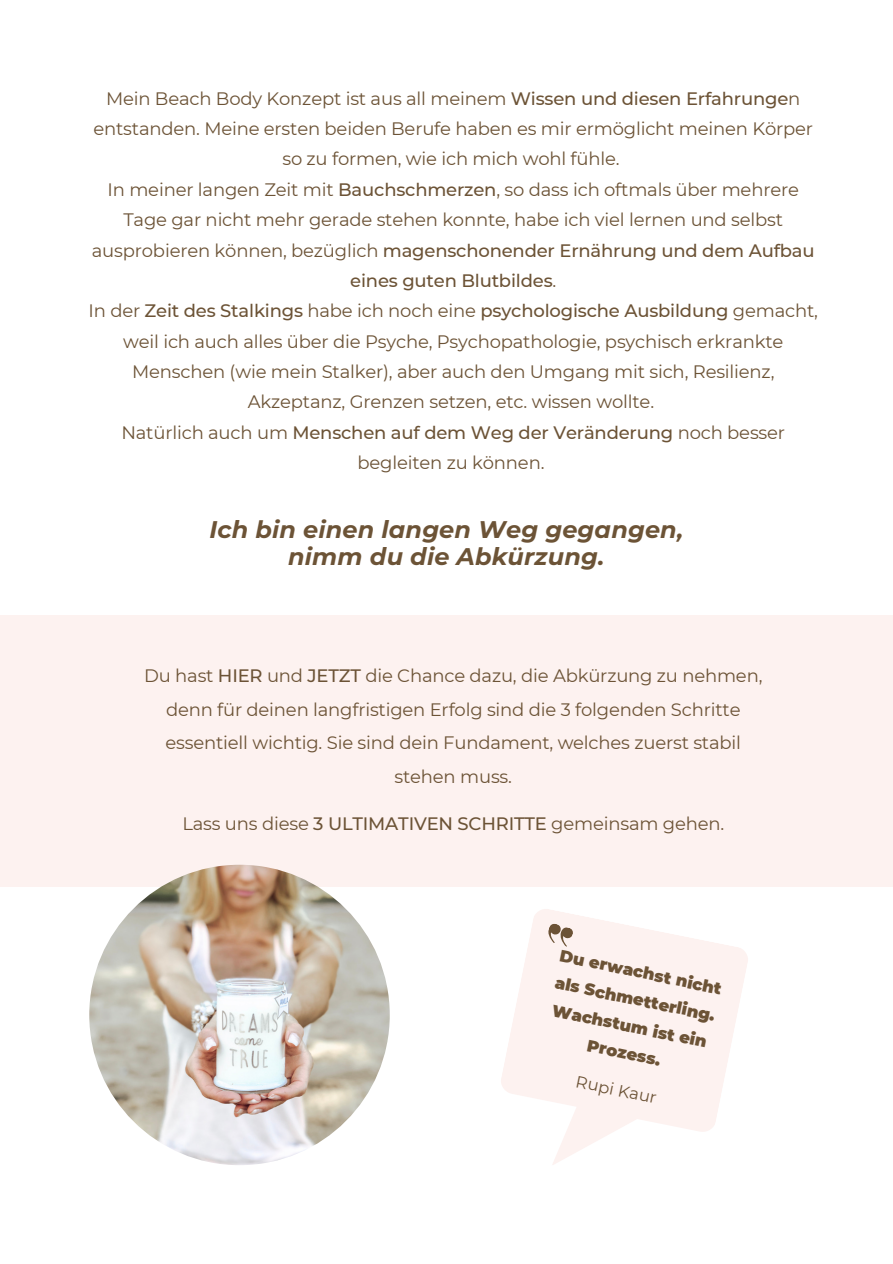
<style>
.page{position:relative;width:893px;height:1264px;background:#fff}
.page>*{position:absolute;margin:0;border:0;box-sizing:border-box;transform-origin:0 0}
.t1{font:italic 700 24px/27px "Montserrat";letter-spacing:.005em;color:#6c5336;text-align:center}
.t2{font:18px/30.3px "Montserrat";letter-spacing:-.01em;color:#6c5336;text-align:center}
.t3{font:900 16.5px/27.5px "Montserrat";color:#6c5336;text-align:center}
.t4{font:16.5px "Montserrat";color:#6c5336}
.s1{font-weight:500}
</style>
<div class="page">
<div style="left:0;top:615px;width:892px;height:271px;background:#fdf2f0"></div>
<img style="left:89px;top:864px;width:301px;height:301px;border-radius:50%">
<svg style="left:501px;top:909px;width:247px;height:256px;fill:#fdf2f0"></svg>
<svg style="left:545px;top:922px;width:29px;height:25px"></svg>
<p class="t2" style="left:93px;top:83px;width:721px">Mein Beach Body Konzept ist aus all meinem <span class="s1">Wissen und diesen Erfahrunge</span>n entstanden. Meine ersten beiden Berufe haben es mir ermöglicht meinen Körper so zu formen, wie ich mich wohl fühle.</p>
<p class="t2" style="left:92px;top:174px;width:724px">In meiner langen Zeit mit <span class="s1">Bauchschmerzen</span>, so dass ich oftmals über mehrere Tage gar nicht mehr gerade stehen konnte, habe ich viel lernen und selbst ausprobieren können, bezüglich <span class="s1">magenschonender Ernährung und dem Aufbau eines guten Blutbildes</span>.</p>
<p class="t2" style="left:89px;top:296px;width:730px">In der <span class="s1">Zeit des Stalkings</span> habe ich noch eine <span class="s1">psychologische Ausbildung</span> gemacht, weil ich auch alles über die Psyche, Psychopathologie, psychisch erkrankte Menschen (wie mein Stalker), aber auch den Umgang mit sich, Resilienz, Akzeptanz, Grenzen setzen, etc. wissen wollte.</p>
<p class="t2" style="left:121px;top:417px;width:665px">Natürlich auch um <span class="s1">Menschen auf dem Weg der Veränderung</span> noch besser begleiten zu können.</p>
<p class="t1" style="left:209px;top:516px;width:475px">Ich bin einen langen Weg gegangen, nimm du die Abkürzung.</p>
<p class="t2" style="left:144px;top:658px;width:619px;line-height:33.8px">Du hast <span class="s1">HIER</span> und <span class="s1">JETZT</span> die Chance dazu, die Abkürzung zu nehmen, denn für deinen langfristigen Erfolg sind die 3 folgenden Schritte essentiell wichtig. Sie sind dein Fundament, welches zuerst stabil stehen muss.</p>
<p class="t2" style="left:182px;top:808px;width:543px">Lass uns diese <span class="s1">3 ULTIMATIVEN SCHRITTE</span> gemeinsam gehen.</p>
<p class="t3" style="left:563px;top:941px;width:166px;rotate:12deg">Du erwachst nicht</p>
<p class="t3" style="left:555px;top:996px;width:159px;rotate:12deg">Wachstum ist ein<br>Prozess.</p>
<p class="t4" style="left:578px;top:1071px;width:84px;rotate:12deg">Rupi Kaur</p>
<p class="t3" style="left:558px;top:968px;width:165px;rotate:12deg">als Schmetterling.</p>
</div>
